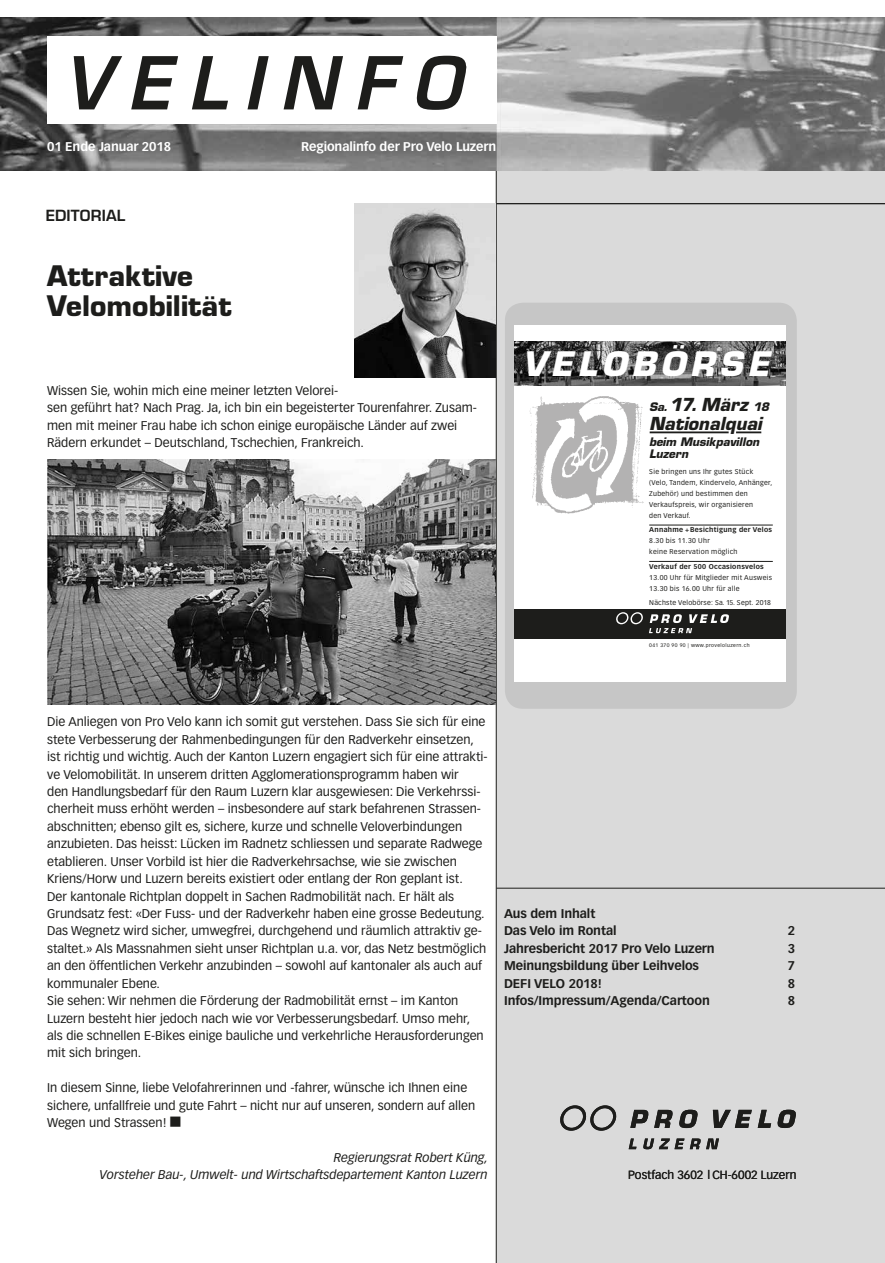
<style>
.page{position:relative;width:885px;height:1263px;background:#fff}
.page>*{position:absolute;margin:0;border:0;box-sizing:border-box;transform-origin:0 0}
.t1{font:italic 700 33px "Eurostile";letter-spacing:.14em;color:#fff}
.t2{font:700 27.6px/30px "Eurostile";letter-spacing:.005em;color:#1d1d1b}
.t3{font:italic 700 17.55px/18.3px "Eurostile";color:#1d1d1b}
.t4{font:600 15px "Eurostile";letter-spacing:.01em;color:#1d1d1b}
.t5{font:12.45px/17.4px "Vectora LH";color:#1d1d1b}
.t6{font:700 12.45px/17.4px "Vectora LH";letter-spacing:-.005em;color:#1d1d1b}
.t7{font:italic 12.45px/17.4px "Vectora LH";color:#1d1d1b;text-align:right}
.t8{font:700 12.45px "Vectora LH";letter-spacing:-.005em;color:#fff}
.t9{font:11.7px "Vectora LH";color:#1d1d1b}
.t10{font:italic 700 11.55px/12.8px "Eurostile";color:#1d1d1b}
.t11{font:6.9px/10.9px "Vectora LH";letter-spacing:.04em;color:#1d1d1b}
.t12{font:700 6.9px "Vectora LH";letter-spacing:.04em;color:#1d1d1b}
.t13{font:5.1px "Vectora LH";letter-spacing:.075em;color:#1d1d1b}
.s1{font-size:11.55px}
</style>
<div class="page">
<div style="left:495px;top:170px;width:389px;height:1093px;background:#dadada"></div>
<img style="left:0;top:17px;width:884px;height:153px">
<div style="left:47px;top:36px;width:449px;height:88px;background:#fff"></div>
<img style="left:354px;top:204px;width:141px;height:174px">
<svg style="left:74px;top:56px;width:48px;height:53px"></svg>
<svg style="left:131px;top:56px;width:47px;height:53px"></svg>
<svg style="left:192px;top:56px;width:36px;height:53px"></svg>
<svg style="left:247px;top:56px;width:22px;height:53px"></svg>
<svg style="left:283px;top:56px;width:60px;height:53px"></svg>
<svg style="left:357px;top:56px;width:46px;height:53px"></svg>
<svg style="left:416px;top:56px;width:50px;height:54px"></svg>
<hr style="left:496px;top:203px;width:388px;height:1px;background:#1d1d1b">
<hr style="left:496px;top:888px;width:388px;height:1px;background:#1d1d1b">
<svg style="left:712px;top:1110px;width:39px;height:18px"></svg>
<svg style="left:757px;top:1110px;width:14px;height:18px"></svg>
<svg style="left:777px;top:1110px;width:18px;height:18px"></svg>
<svg style="left:630px;top:1110px;width:68px;height:18px"></svg>
<svg style="left:560px;top:1105px;width:56px;height:26px"></svg>
<svg style="left:628px;top:1138px;width:8px;height:11px"></svg>
<svg style="left:643px;top:1138px;width:76px;height:11px"></svg>
<div style="left:505px;top:303px;width:291px;height:406px;background:#c6c6c6;border-radius:18px"></div>
<img style="left:47px;top:459px;width:448px;height:246px">
<div style="left:514px;top:325px;width:271px;height:357px;background:#fff"></div>
<img style="left:514px;top:341px;width:271px;height:45px">
<hr style="left:649px;top:525px;width:123px;height:1px;background:#1d1d1b">
<hr style="left:649px;top:561px;width:123px;height:1px;background:#1d1d1b">
<div style="left:514px;top:609px;width:271px;height:30px;background:#1d1d1b"></div>
<svg style="left:616px;top:612px;width:113px;height:21px"></svg>
<hr style="left:649px;top:431px;width:79px;height:2px;background:#1d1d1b">
<hr style="left:736px;top:431px;width:25px;height:2px;background:#1d1d1b">
<img style="left:529px;top:396px;width:115px;height:118px">
<p class="t8" style="left:47px;top:139px;width:126px">01 Ende Januar 2018</p>
<p class="t8" style="left:301px;top:139px;width:197px">Regionalinfo der Pro Velo Luzern</p>
<p class="t4" style="left:46px;top:206px;width:81px">EDITORIAL</p>
<h2 class="t2" style="left:47px;top:260px;width:186px">Attraktive<br>Velomobilität</h2>
<p class="t5" style="left:47px;top:382px;width:431px">Wissen Sie, wohin mich eine meiner letzten Velorei-<br>sen geführt hat? Nach Prag. Ja, ich bin ein begeisterter Tourenfahrer. Zusam&shy;men mit meiner Frau habe ich schon einige europäische Länder auf zwei Rädern erkundet – Deutschland, Tschechien, Frankreich.</p>
<h1 class="t1" style="left:522px;top:343px;width:249px">VeLobörSe</h1>
<h3 class="t3" style="left:649px;top:396px;width:121px"><span class="s1">Sa.</span> 17. März <span class="s1">18<br></span>Nationalquai</h3>
<p class="t10" style="left:649px;top:435px;width:112px">beim Musikpavillon<br>Luzern</p>
<p class="t11" style="left:649px;top:466px;width:124px">Sie bringen uns Ihr gutes Stück (Velo, Tandem, Kindervelo, Anhänger,<br>Zubehör) und bestimmen den<br>Verkaufspreis, wir organisieren<br>den Verkauf.</p>
<p class="t12" style="left:649px;top:526px;width:124px">Annahme + Besichtigung der Velos</p>
<p class="t11" style="left:649px;top:535px;width:90px">8.30 bis 11.30 Uhr<br>keine Reservation möglich</p>
<p class="t12" style="left:649px;top:562px;width:116px">Verkauf der 500 Occasionsvelos</p>
<p class="t11" style="left:649px;top:572px;width:124px">13.00 Uhr für Mitglieder mit Ausweis<br>13.30 bis 16.00 Uhr für alle</p>
<p class="t11" style="left:649px;top:597px;width:123px">Nächste Velobörse: Sa. 15. Sept. 2018</p>
<p class="t13" style="left:649px;top:642px;width:102px">041 370 90 90 | www.proveloluzern.ch</p>
<p class="t5" style="left:47px;top:713px;width:442px">Die Anliegen von Pro Velo kann ich somit gut verstehen. Dass Sie sich für eine stete Verbesserung der Rahmenbedingungen für den Radverkehr einsetzen, ist richtig und wichtig. Auch der Kanton Luzern engagiert sich für eine attrakti&shy;ve Velomobilität. In unserem dritten Agglomerationsprogramm haben wir<br>den Handlungsbedarf für den Raum Luzern klar ausgewiesen: Die Verkehrssi&shy;cherheit muss erhöht werden – insbesondere auf stark befahrenen Strassen&shy;abschnitten; ebenso gilt es, sichere, kurze und schnelle Veloverbindungen anzubieten. Das heisst: Lücken im Radnetz schliessen und separate Radwege etablieren. Unser Vorbild ist hier die Radverkehrsachse, wie sie zwischen Kriens/Horw und Luzern bereits existiert oder entlang der Ron geplant ist.<br>Der kantonale Richtplan doppelt in Sachen Radmobilität nach. Er hält als Grundsatz fest: «Der Fuss- und der Radverkehr haben eine grosse Bedeutung.<br>Das Wegnetz wird sicher, umwegfrei, durchgehend und räumlich attraktiv ge&shy;staltet.» Als Massnahmen sieht unser Richtplan u.a. vor, das Netz bestmöglich an den öffentlichen Verkehr anzubinden – sowohl auf kantonaler als auch auf kommunaler Ebene.<br>Sie sehen: Wir nehmen die Förderung der Radmobilität ernst – im Kanton Luzern besteht hier jedoch nach wie vor Verbesserungsbedarf. Umso mehr, als die schnellen E-Bikes einige bauliche und verkehrliche Herausforderungen mit sich bringen.</p>
<p class="t5" style="left:47px;top:1079px;width:429px">In diesem Sinne, liebe Velofahrerinnen und -fahrer, wünsche ich Ihnen eine sichere, unfallfreie und gute Fahrt – nicht nur auf unseren, sondern auf allen<br>Wegen und Strassen!</p>
<p class="t7" style="left:99px;top:1149px;width:390px">Regierungsrat Robert Küng,<br>Vorsteher Bau-, Umwelt- und Wirtschaftsdepartement Kanton Luzern</p>
<p class="t6" style="left:504px;top:905px;width:114px">Aus dem Inhalt<br>Das Velo im Rontal</p>
<p class="t6" style="left:787px;top:922px;width:9px">2</p>
<p class="t6" style="left:504px;top:940px;width:212px">Jahresbericht 2017 Pro Velo Luzern</p>
<p class="t6" style="left:787px;top:940px;width:9px">3</p>
<p class="t6" style="left:504px;top:957px;width:196px">Meinungsbildung über Leihvelos</p>
<p class="t6" style="left:787px;top:957px;width:9px">7</p>
<p class="t6" style="left:504px;top:974px;width:99px">DEFI VELO 2018!</p>
<p class="t6" style="left:787px;top:974px;width:9px">8</p>
<p class="t6" style="left:504px;top:992px;width:207px">Infos/Impressum/Agenda/Cartoon</p>
<p class="t6" style="left:787px;top:992px;width:9px">8</p>
<p class="t9" style="left:628px;top:1168px;width:170px">Postfach 3602 l CH-6002 Luzern</p>
</div>
